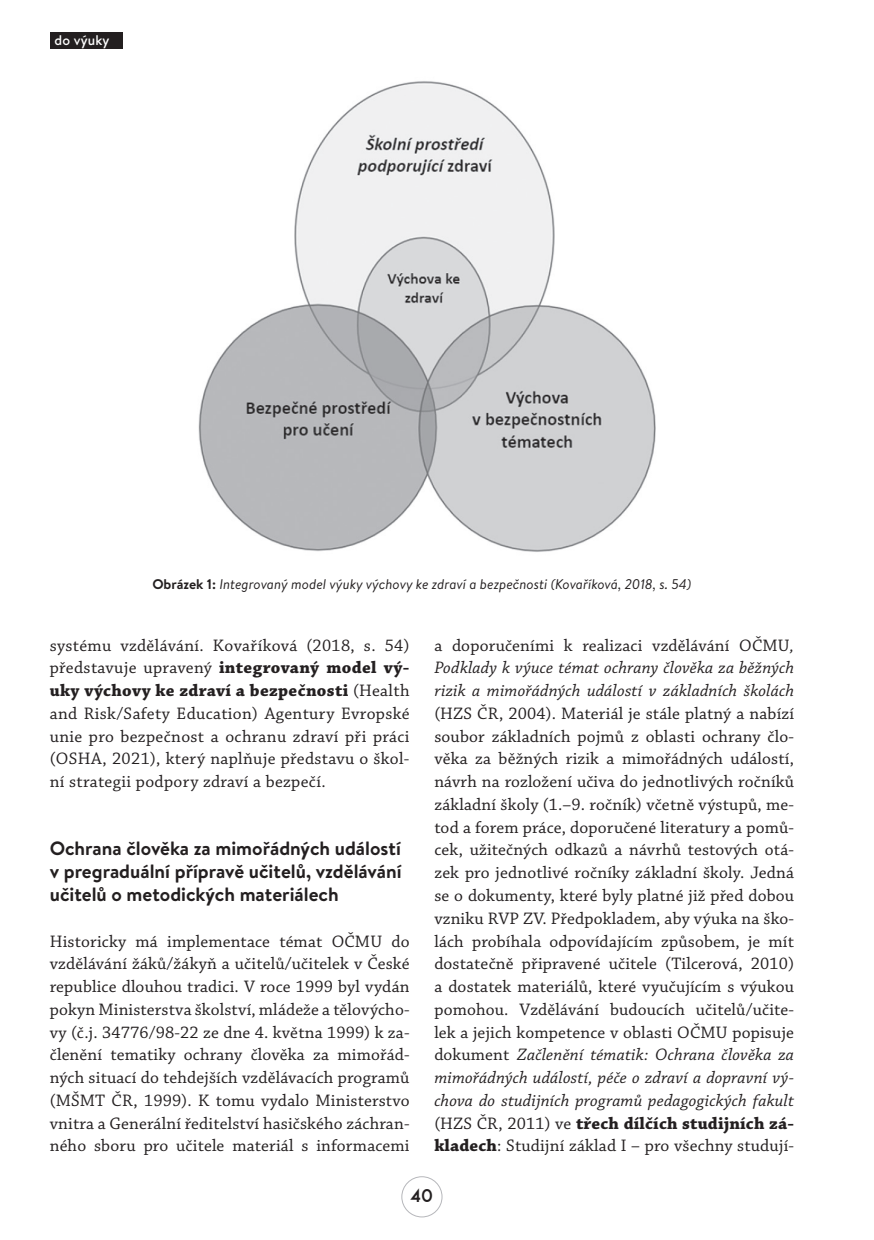
<style>
.page{position:relative;width:874px;height:1240px;background:#fff}
.page>*{position:absolute;margin:0;border:0;box-sizing:border-box;transform-origin:0 0}
.t1{font:700 19.25px/22.8px "Brandon Text";color:#231f20;text-align:justify}
.t2{font:17.5px/22.8px "Chaparral Pro";letter-spacing:.01em;color:#231f20;text-align:justify}
.t3{font:italic 17.5px/22.8px "Chaparral Pro";letter-spacing:.01em;color:#231f20;text-align:justify}
.t4{font:17.5px "ADAM.CGPRO";color:#231f20}
.t5{font:italic 14px "Brandon Text";color:#231f20}
.t6{font:500 14px "Brandon Text";letter-spacing:.01em;color:#fff}
.s1{font-weight:700;font-style:normal}
.s2{font-weight:700}
.s3{font-style:normal}
.s4{font-style:italic}
</style>
<div class="page">
<div style="left:401px;top:1176px;width:41px;height:40px;border:1px solid #b6b7bb;border-radius:50%"></div>
<div style="left:50px;top:32px;width:73px;height:16px;background:#231f20"></div>
<img style="left:198px;top:81px;width:458px;height:471px">
<p class="t6" style="left:55px;top:30px;width:56px">do výuky</p>
<p class="t5" style="left:152px;top:574px;width:540px"><span class="s1">Obrázek 1:</span> Integrovaný model výuky výchovy ke zdraví a bezpečnosti (Kovaříková, 2018, s. 54)</p>
<p class="t2" style="left:50px;top:634px;width:361px">systému vzdělávání. Kovaříková (2018, s. 54) představuje upravený <span class="s2">integrovaný model vý&shy;uky výchovy ke zdraví a bezpečnosti</span> (Health and Risk/Safety Education) Agentury Evropské unie pro bezpečnost a ochranu zdraví při práci (OSHA, 2021), který naplňuje představu o škol&shy;ní strategii podpory zdraví a bezpečí.</p>
<p class="t1" style="left:50px;top:836px;width:353px">Ochrana člověka za mimořádných událostí v pregraduální přípravě učitelů, vzdělávání učitelů o metodických materiálech</p>
<p class="t2" style="left:50px;top:930px;width:361px">Historicky má implementace témat OČMU do vzdělávání žáků/žákyň a učitelů/učitelek v České republice dlouhou tradici. V roce 1999 byl vydán pokyn Ministerstva školství, mládeže a tělovýcho&shy;vy (č.j. 34776/98-22 ze dne 4. května 1999) k za&shy;členění tematiky ochrany člověka za mimořád&shy;ných situací do tehdejších vzdělávacích programů (MŠMT ČR, 1999). K tomu vydalo Ministerstvo vnitra a Generální ředitelství hasičského záchran&shy;ného sboru pro učitele materiál s informacemi</p>
<p class="t3" style="left:434px;top:634px;width:361px"><span class="s3">a doporučeními k realizaci vzdělávání OČMU</span>, Podklady k výuce témat ochrany člověka za běžných rizik a mimořádných událostí v základních školách</p>
<p class="t2" style="left:434px;top:702px;width:361px">(HZS ČR, 2004). Materiál je stále platný a nabízí soubor základních pojmů z oblasti ochrany člo&shy;věka za běžných rizik a mimořádných událostí, návrh na rozložení učiva do jednotlivých ročníků základní školy (1.–9. ročník) včetně výstupů, me&shy;tod a forem práce, doporučené literatury a pomů&shy;cek, užitečných odkazů a návrhů testových otá&shy;zek pro jednotlivé ročníky základní školy. Jedná se o dokumenty, které byly platné již před dobou vzniku RVP ZV. Předpokladem, aby výuka na ško&shy;lách probíhala odpovídajícím způsobem, je mít dostatečně připravené učitele (Tilcerová, 2010) a dostatek materiálů, které vyučujícím s výukou pomohou. Vzdělávání budoucích učitelů/učite&shy;lek a jejich kompetence v oblasti OČMU popisuje dokument <span class="s4">Začlenění tématik: Ochrana člověka za mimořádných událostí, péče o zdraví a dopravní vý&shy;chova do studijních programů pedagogických fakult </span>(HZS ČR, 2011) ve <span class="s2">třech dílčích studijních zá&shy;kladech</span>: Studijní základ I – pro všechny studují-</p>
<p class="t4" style="left:411px;top:1185px;width:24px">40</p>
</div>
